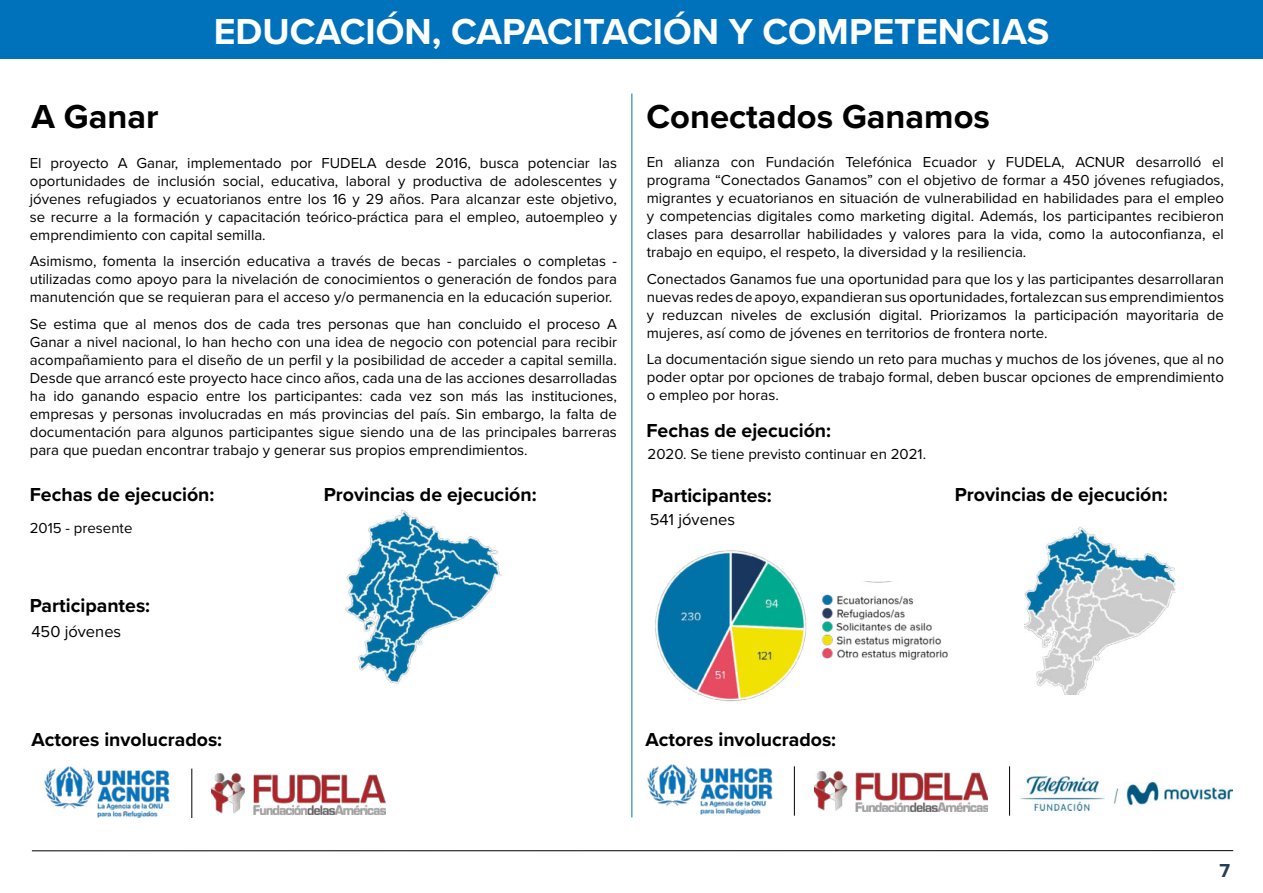
<style>
.page{position:relative;width:1263px;height:893px;background:#fff}
.page>*{position:absolute;margin:0;border:0;box-sizing:border-box;transform-origin:0 0}
.t1{font:700 37.5px "Proxima Nova";color:#fff}
.t2{font:700 34.5px "Proxima Nova";color:#000}
.t3{font:700 19.5px "Proxima Nova";color:#000}
.t4{font:700 19.5px "Proxima Nova";color:#293b5e}
.t5{font:16.5px "Proxima Nova";color:#000}
.t6{font:15px/18px "Proxima Nova";color:#000;text-align:justify}
</style>
<div class="page">
<hr style="left:32px;top:850px;width:1201px;height:1px;background:#000">
<div style="left:0;top:0;width:1263px;height:59px;background:#0072bc"></div>
<img style="left:346px;top:510px;width:156px;height:174px">
<img style="left:1025px;top:527px;width:151px;height:167px">
<img style="left:655px;top:550px;width:141px;height:152px">
<img style="left:647px;top:764px;width:126px;height:51px">
<img style="left:44px;top:766px;width:126px;height:51px">
<hr style="left:794px;top:766px;width:1px;height:50px;background:#000">
<hr style="left:192px;top:769px;width:1px;height:49px;background:#000">
<img style="left:814px;top:772px;width:174px;height:40px">
<img style="left:211px;top:774px;width:174px;height:40px">
<img style="left:1021px;top:776px;width:211px;height:35px">
<hr style="left:1009px;top:766px;width:1px;height:50px;background:#000">
<img style="left:796px;top:582px;width:152px;height:82px">
<hr style="left:631px;top:94px;width:1px;height:723px;background:#0073a6">
<h2 class="t2" style="left:31px;top:98px;width:129px">A Ganar</h2>
<h1 class="t1" style="left:214px;top:12px;width:837px">EDUCACIÓN, CAPACITACIÓN Y COMPETENCIAS</h1>
<h2 class="t2" style="left:646px;top:98px;width:345px">Conectados Ganamos</h2>
<p class="t6" style="left:30px;top:154px;width:589px">El proyecto A Ganar, implementado por FUDELA desde 2016, busca potenciar las oportunidades de inclusión social, educativa, laboral y productiva de adolescentes y jóvenes refugiados y ecuatorianos entre los 16 y 29 años. Para alcanzar este objetivo, se recurre a la formación y capacitación teórico-práctica para el empleo, autoempleo y emprendimiento con capital semilla.</p>
<p class="t6" style="left:30px;top:252px;width:589px">Asimismo, fomenta la inserción educativa a través de becas - parciales o completas - utilizadas como apoyo para la nivelación de conocimientos o generación de fondos para manutención que se requieran para el acceso y/o permanencia en la educación superior.</p>
<p class="t6" style="left:30px;top:315px;width:589px">Se estima que al menos dos de cada tres personas que han concluido el proceso A Ganar a nivel nacional, lo han hecho con una idea de negocio con potencial para recibir acompañamiento para el diseño de un perfil y la posibilidad de acceder a capital semilla.<br>Desde que arrancó este proyecto hace cinco años, cada una de las acciones desarrolladas ha ido ganando espacio entre los participantes: cada vez son más las instituciones, empresas y personas involucradas en más provincias del país. Sin embargo, la falta de documentación para algunos participantes sigue siendo una de las principales barreras para que puedan encontrar trabajo y generar sus propios emprendimientos.</p>
<h3 class="t3" style="left:324px;top:484px;width:214px">Provincias de ejecución:</h3>
<h3 class="t3" style="left:30px;top:484px;width:186px">Fechas de ejecución:</h3>
<p class="t6" style="left:30px;top:519px;width:104px">2015 - presente</p>
<h3 class="t3" style="left:30px;top:595px;width:122px">Participantes:</h3>
<p class="t5" style="left:31px;top:625px;width:91px">450 jóvenes</p>
<p class="t6" style="left:647px;top:153px;width:579px">En alianza con Fundación Telefónica Ecuador y FUDELA, ACNUR desarrolló el programa “Conectados Ganamos” con el objetivo de formar a 450 jóvenes refugiados, migrantes y ecuatorianos en situación de vulnerabilidad en habilidades para el empleo y competencias digitales como marketing digital. Además, los participantes recibieron clases para desarrollar habilidades y valores para la vida, como la autoconfianza, el trabajo en equipo, el respeto, la diversidad y la resiliencia.</p>
<p class="t6" style="left:647px;top:270px;width:579px">Conectados Ganamos fue una oportunidad para que los y las participantes desarrollaran nuevas redes de apoyo, expandieran sus oportunidades, fortalezcan sus emprendimientos y reduzcan niveles de exclusión digital. Priorizamos la participación mayoritaria de mujeres, así como de jóvenes en territorios de frontera norte.</p>
<p class="t6" style="left:647px;top:350px;width:579px">La documentación sigue siendo un reto para muchas y muchos de los jóvenes, que al no poder optar por opciones de trabajo formal, deben buscar opciones de emprendimiento o empleo por horas.</p>
<h3 class="t3" style="left:646px;top:421px;width:186px">Fechas de ejecución:</h3>
<p class="t6" style="left:647px;top:445px;width:280px">2020. Se tiene previsto continuar en 2021.</p>
<h3 class="t3" style="left:651px;top:485px;width:122px">Participantes:</h3>
<h3 class="t3" style="left:955px;top:484px;width:214px">Provincias de ejecución:</h3>
<p class="t5" style="left:650px;top:512px;width:87px">541 jóvenes</p>
<h3 class="t3" style="left:31px;top:729px;width:192px">Actores involucrados:</h3>
<h3 class="t3" style="left:645px;top:729px;width:192px">Actores involucrados:</h3>
<h3 class="t4" style="left:1219px;top:860px;width:12px">7</h3>
</div>
